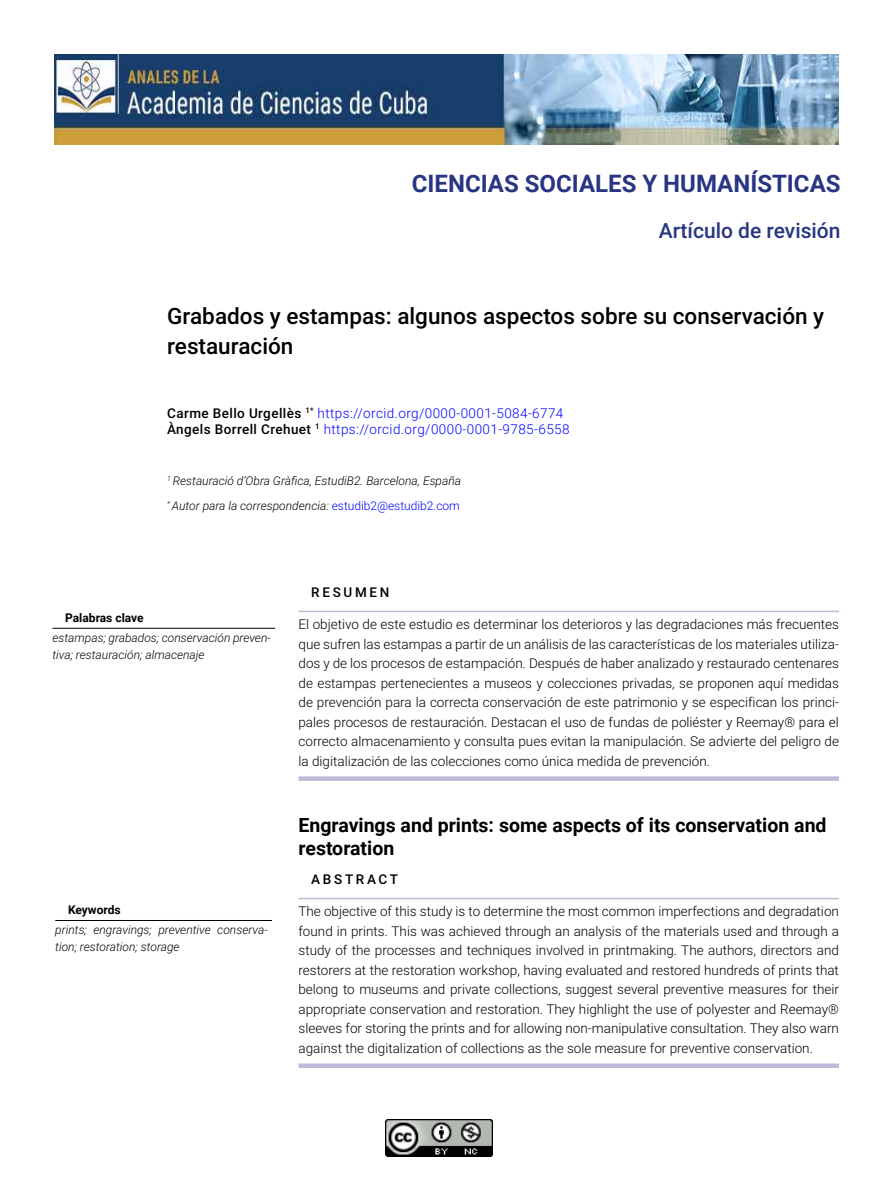
<style>
.page{position:relative;width:893px;height:1191px;background:#fff}
.page>*{position:absolute;margin:0;border:0;box-sizing:border-box;transform-origin:0 0}
.t1{font:700 24px "Roboto";color:#283583}
.t2{font:500 22.5px/30px "Roboto";color:#000}
.t3{font:500 21px "Roboto";color:#283583}
.t4{font:700 19.5px/23.4px "Roboto";color:#000}
.t5{font:300 13.5px/19.5px "Roboto";color:#000;text-align:justify}
.t6{font:300 13.5px/16.2px "Roboto";letter-spacing:.03em;color:#00f}
.t7{font:500 13.5px "Roboto";letter-spacing:.2em;color:#000}
.t8{font:italic 300 12px/16.5px "Roboto";color:#000}
.t9{font:700 12px "Roboto";color:#000}
.s1{font-weight:500;color:#000}
.s2{font-style:normal;color:#00f}
</style>
<div class="page">
<img style="left:54px;top:54px;width:785px;height:91px">
<img style="left:386px;top:1119px;width:106px;height:37px">
<hr style="left:298px;top:610px;width:541px;height:2px;background:#bdbada">
<div style="left:298px;top:776px;width:541px;height:5px;background:#bdbada"></div>
<hr style="left:298px;top:897px;width:541px;height:2px;background:#bdbada">
<div style="left:298px;top:1063px;width:541px;height:5px;background:#bdbada"></div>
<hr style="left:52px;top:628px;width:223px;height:1px;background:#000">
<hr style="left:55px;top:920px;width:217px;height:1px;background:#000">
<h1 class="t1" style="left:412px;top:166px;width:430px">CIENCIAS SOCIALES Y HUMANÍSTICAS</h1>
<h3 class="t3" style="left:659px;top:216px;width:183px">Artículo de revisión</h3>
<h2 class="t2" style="left:167px;top:303px;width:658px">Grabados y estampas: algunos aspectos sobre su conservación y restauración</h2>
<p class="t6" style="left:167px;top:405px;width:404px"><span class="s1">Carme Bello Urgellès</span> <sup>1*</sup> https://orcid.org/0000-0001-5084-6774<br><span class="s1">Àngels Borrell Crehuet</span> <sup>1</sup> https://orcid.org/0000-0001-9785-6558</p>
<p class="t8" style="left:167px;top:468px;width:295px;line-height:25px"><sup>1</sup> Restauració d’Obra Gràfica, EstudiB2. Barcelona, España <sup>*</sup> Autor para la correspondencia: <span class="s2">estudib2@estudib2.com</span></p>
<p class="t9" style="left:65px;top:609px;width:80px">Palabras clave</p>
<p class="t8" style="left:52px;top:630px;width:220px">estampas; grabados; conservación preven&shy;tiva; restauración; almacenaje</p>
<p class="t9" style="left:68px;top:901px;width:54px">Keywords</p>
<p class="t8" style="left:55px;top:922px;width:214px">prints; engravings; preventive conserva&shy;tion; restoration; storage</p>
<p class="t7" style="left:311px;top:582px;width:80px">RESUMEN</p>
<p class="t5" style="left:298px;top:615px;width:542px">El objetivo de este estudio es determinar los deterioros y las degradaciones más frecuentes que sufren las estampas a partir de un análisis de las características de los materiales utiliza&shy;dos y de los procesos de estampación. Después de haber analizado y restaurado centenares de estampas pertenecientes a museos y colecciones privadas, se proponen aquí medidas de prevención para la correcta conservación de este patrimonio y se especifican los princi&shy;pales procesos de restauración. Destacan el uso de fundas de poliéster y Reemay® para el correcto almacenamiento y consulta pues evitan la manipulación. Se advierte del peligro de la digitalización de las colecciones como única medida de prevención.</p>
<h3 class="t4" style="left:298px;top:812px;width:530px">Engravings and prints: some aspects of its conservation and restoration</h3>
<p class="t7" style="left:311px;top:869px;width:88px">ABSTRACT</p>
<p class="t5" style="left:298px;top:902px;width:542px">The objective of this study is to determine the most common imperfections and degradation found in prints. This was achieved through an analysis of the materials used and through a study of the processes and techniques involved in printmaking. The authors, directors and restorers at the restoration workshop, having evaluated and restored hundreds of prints that belong to museums and private collections, suggest several preventive measures for their appropriate conservation and restoration. They highlight the use of polyester and Reemay® sleeves for storing the prints and for allowing non-manipulative consultation. They also warn against the digitalization of collections as the sole measure for preventive conservation.</p>
</div>
